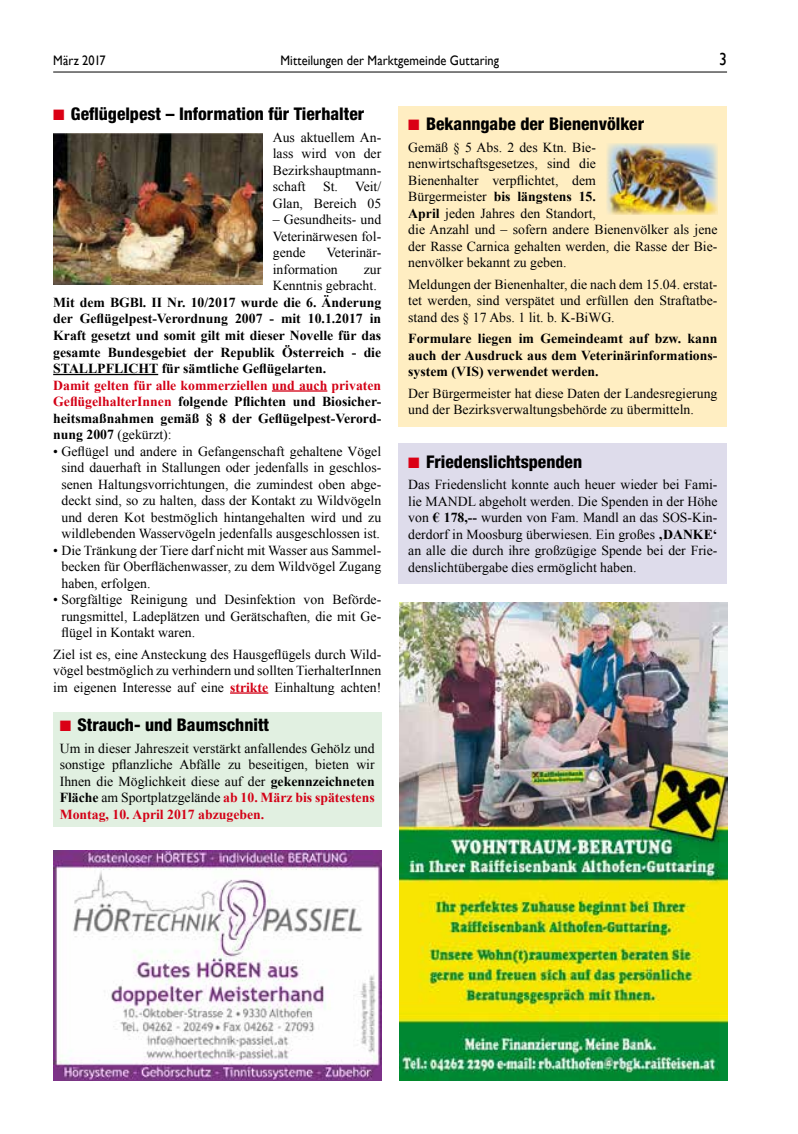
<style>
.page{position:relative;width:798px;height:1134px;background:#fff}
.page>*{position:absolute;margin:0;border:0;box-sizing:border-box;transform-origin:0 0}
.t1{font:800 condensed 17.5px "Helvetica Neue";color:#000}
.t2{font:17.5px "Gill Sans";color:#000;scale:.9 1}
.t3{font:13.75px/16.5px "Times New Roman";color:#000;text-align:justify}
.t4{font:700 13.75px/16.5px "Times New Roman";color:#000;text-align:justify}
.t5{font:13.75px "Gill Sans";letter-spacing:.005em;color:#000;scale:.9 1}
.s1{color:#da0015}
.s2{font-weight:700}
.s3{color:#d30016}
.s4{font-weight:400}
.s5{font-weight:700;color:#d30016}
</style>
<div class="page">
<div style="left:398px;top:443px;width:328px;height:140px;background:#dedceb"></div>
<div style="left:398px;top:106px;width:328px;height:321px;background:#ffeec2"></div>
<div style="left:53px;top:712px;width:328px;height:115px;background:#e1f0e1"></div>
<hr style="left:53px;top:72px;width:673px;height:1px;background:#000">
<img style="left:399px;top:602px;width:327px;height:479px">
<hr style="left:53px;top:374px;width:105px;height:1px;background:#000">
<hr style="left:272px;top:390px;width:55px;height:2px;background:#d30016">
<hr style="left:230px;top:692px;width:38px;height:2px;background:#d30016">
<img style="left:53px;top:133px;width:209px;height:152px">
<img style="left:607px;top:143px;width:110px;height:72px">
<img style="left:53px;top:850px;width:328px;height:231px">
<p class="t5" style="left:53px;top:53px;width:60px">März 2017</p>
<p class="t5" style="left:280px;top:53px;width:244px">Mitteilungen der Marktgemeinde Guttaring</p>
<p class="t2" style="left:719px;top:49px;width:10px">3</p>
<p class="t1" style="left:53px;top:103px;width:312px"><span class="s1">■</span> Geflügelpest – Information für Tierhalter</p>
<p class="t3" style="left:273px;top:129px;width:110px">Aus aktuellem An&shy;lass wird von der Bezirkshauptmann&shy;schaft</p>
<p class="t1" style="left:408px;top:113px;width:237px"><span class="s1">■</span> Bekanngabe der Bienenvölker</p>
<p class="t3" style="left:408px;top:139px;width:310px;text-align:left">Gemäß § 5 Abs. 2 des Ktn. Bie&shy;nenwirtschaftsgesetzes, sind die<br>Bienenhalter verpflichtet, dem<br>Bürgermeister <span class="s2">bis längstens 15.<br>April</span> jeden Jahres den Standort,<br>die Anzahl und – sofern andere Bienenvölker als jene der Rasse Carnica gehalten werden, die Rasse der Bie&shy;nenvölker bekannt zu geben.</p>
<p class="t3" style="left:408px;top:276px;width:310px">Meldungen der Bienenhalter, die nach dem 15.04. erstat&shy;tet werden, sind verspätet und erfüllen den Straftatbe&shy;stand des § 17 Abs. 1 lit. b. K-BiWG.</p>
<p class="t4" style="left:408px;top:330px;width:310px">Formulare liegen im Gemeindeamt auf bzw. kann auch der Ausdruck aus dem Veterinärinformations&shy;system (VIS) verwendet werden.</p>
<p class="t3" style="left:408px;top:385px;width:310px">Der Bürgermeister hat diese Daten der Landesregierung und der Bezirksverwaltungsbehörde zu übermitteln.</p>
<p class="t1" style="left:408px;top:450px;width:175px"><span class="s1">■</span> Friedenslichtspenden</p>
<p class="t3" style="left:408px;top:476px;width:310px">Das Friedenslicht konnte auch heuer wieder bei Fami&shy;lie MANDL abgeholt werden. Die Spenden in der Höhe von <span class="s2">€ 178,--</span> wurden von Fam. Mandl an das SOS-Kin&shy;derdorf in Moosburg überwiesen. Ein großes <span class="s2">‚DANKE‘ </span>an alle die durch ihre großzügige Spende bei der Frie&shy;denslichtübergabe dies ermöglicht haben.</p>
<p class="t3" style="left:273px;top:178px;width:110px;text-align:right">St. Veit/<br>Glan, Bereich 05</p>
<p class="t3" style="left:273px;top:211px;width:110px">– Gesundheits- und Veterinärwesen fol&shy;gende</p>
<p class="t3" style="left:273px;top:244px;width:110px;text-indent:54px">Veterinär&shy;information</p>
<p class="t3" style="left:273px;top:261px;width:110px;text-indent:91px">zur<br>Kenntnis gebracht.</p>
<p class="t4" style="left:53px;top:294px;width:329px">Mit dem BGBl. II Nr. 10/2017 wurde die 6. Änderung der Geflügelpest-Verordnung 2007 - mit 10.1.2017 in Kraft gesetzt und somit gilt mit dieser Novelle für das gesamte Bundesgebiet der Republik Österreich - die STALLPFLICHT für sämtliche Geflügelarten.</p>
<p class="t4" style="left:53px;top:376px;width:329px"><span class="s3">Damit gelten für alle kommerziellen und auch privaten GeflügelhalterInnen</span> folgende Pflichten und Biosicher&shy;heitsmaßnahmen gemäß § 8 der Geflügelpest-Verord&shy;nung 2007 <span class="s4">(gekürzt):</span></p>
<p class="t3" style="left:61px;top:442px;width:321px;text-indent:-8px">• Geflügel und andere in Gefangenschaft gehaltene Vögel sind dauerhaft in Stallungen oder jedenfalls in geschlos&shy;senen Haltungsvorrichtungen, die zumindest oben abge&shy;deckt sind, so zu halten, dass der Kontakt zu Wildvögeln und deren Kot bestmöglich hintangehalten wird und zu wildlebenden Wasservögeln jedenfalls ausgeschlossen ist.</p>
<p class="t3" style="left:61px;top:541px;width:321px;text-indent:-8px">• Die Tränkung der Tiere darf nicht mit Wasser aus Sammel&shy;becken für Oberflächenwasser, zu dem Wildvögel Zugang haben, erfolgen.</p>
<p class="t3" style="left:61px;top:591px;width:321px;text-indent:-8px">• Sorgfältige Reinigung und Desinfektion von Beförde&shy;rungsmittel, Ladeplätzen und Gerätschaften, die mit Ge&shy;flügel in Kontakt waren.</p>
<p class="t3" style="left:53px;top:645px;width:329px">Ziel ist es, eine Ansteckung des Hausgeflügels durch Wild&shy;vögel bestmöglich zu verhindern und sollten TierhalterInnen im eigenen Interesse auf eine <span class="s5">strikte</span> Einhaltung achten!</p>
<p class="t1" style="left:60px;top:714px;width:211px"><span class="s1">■</span> Strauch- und Baumschnitt</p>
<p class="t3" style="left:60px;top:739px;width:316px">Um in dieser Jahreszeit verstärkt anfallendes Gehölz und sonstige pflanzliche Abfälle zu beseitigen, bieten wir Ihnen die Möglichkeit diese auf der <span class="s2">gekennzeichneten Fläche</span> am Sportplatzgelände <span class="s5">ab 10. März bis spätestens Montag, 10. April 2017 abzugeben.</span></p>
</div>
